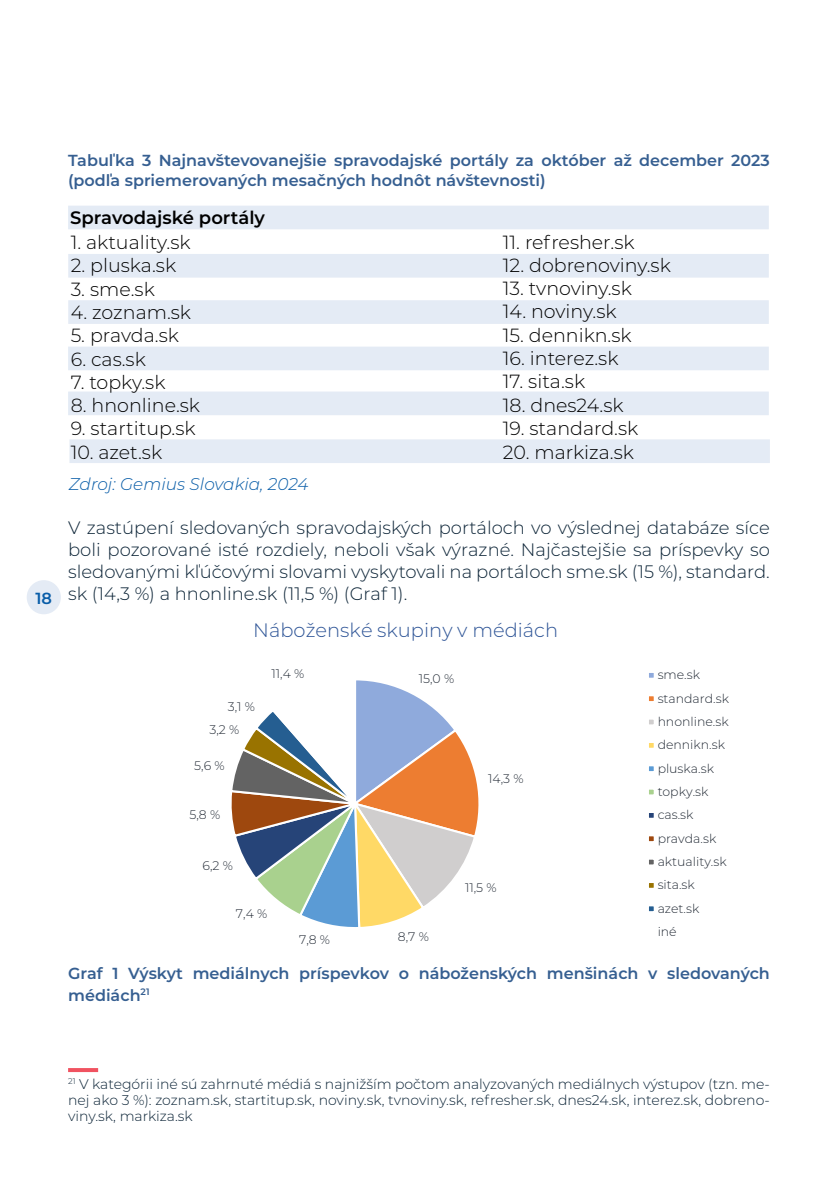
<style>
.page{position:relative;width:840px;height:1191px;background:#fff}
.page>*{position:absolute;margin:0;border:0;box-sizing:border-box;transform-origin:0 0}
.t1{font:300 19.4px "Montserrat";color:#2f5597}
.t2{font:300 19px "Montserrat";color:#000}
.t3{font:300 18px/22px "Montserrat";color:#0b2336;text-align:justify}
.t4{font:600 18px "Montserrat";color:#000}
.t5{font:italic 300 17px "Montserrat";color:#095da8}
.t6{font:600 16px/20px "Montserrat";color:#365f91}
.t7{font:600 16px "Montserrat";color:#095da8}
.footnote_text{font:300 14px/16px "Montserrat";color:#0b2336;text-align:justify}
.t8{font:300 12.4px/23.4px "Montserrat";color:#222a35}
</style>
<div class="page">
<div style="left:27px;top:580px;width:34px;height:34px;background:#e4ebf5;border-radius:50%"></div>
<div style="left:69px;top:439px;width:700px;height:24px;background:#e4ebf5"></div>
<div style="left:68px;top:206px;width:700px;height:23px;background:#e4ebf5"></div>
<div style="left:68px;top:254px;width:700px;height:24px;background:#e4ebf5"></div>
<div style="left:68px;top:300px;width:700px;height:24px;background:#e4ebf5"></div>
<div style="left:68px;top:346px;width:700px;height:24px;background:#e4ebf5;border:2px solid #e4ebf5"></div>
<div style="left:68px;top:391px;width:700px;height:24px;background:#e4ebf5;border:2px solid #e4ebf5"></div>
<hr style="left:68px;top:1068px;width:30px;height:4px;background:#f05260">
<svg style="left:231px;top:680px;width:248px;height:247px"></svg>
<div style="left:647px;top:672px;width:7px;height:6px;background:#8faadc"></div>
<div style="left:646px;top:671px;width:9px;height:9px;border:2px solid #fff"></div>
<div style="left:647px;top:695px;width:7px;height:7px;background:#ed7d31"></div>
<div style="left:646px;top:694px;width:9px;height:9px;border:2px solid #fff"></div>
<div style="left:647px;top:718px;width:7px;height:7px;background:#d0cece"></div>
<div style="left:646px;top:717px;width:9px;height:9px;border:2px solid #fff"></div>
<div style="left:647px;top:742px;width:7px;height:6px;background:#ffd966"></div>
<div style="left:646px;top:741px;width:9px;height:9px;border:2px solid #fff"></div>
<div style="left:647px;top:765px;width:7px;height:7px;background:#5b9bd5"></div>
<div style="left:646px;top:764px;width:9px;height:9px;border:2px solid #fff"></div>
<div style="left:647px;top:788px;width:7px;height:7px;background:#a9d18e"></div>
<div style="left:646px;top:787px;width:9px;height:9px;border:2px solid #fff"></div>
<div style="left:647px;top:812px;width:7px;height:6px;background:#264478"></div>
<div style="left:646px;top:811px;width:9px;height:9px;border:2px solid #fff"></div>
<div style="left:647px;top:835px;width:7px;height:7px;background:#9e480e"></div>
<div style="left:646px;top:834px;width:9px;height:9px;border:2px solid #fff"></div>
<div style="left:647px;top:858px;width:7px;height:7px;background:#636363"></div>
<div style="left:646px;top:857px;width:9px;height:9px;border:2px solid #fff"></div>
<div style="left:647px;top:882px;width:7px;height:6px;background:#997300"></div>
<div style="left:646px;top:881px;width:9px;height:9px;border:2px solid #fff"></div>
<div style="left:647px;top:905px;width:7px;height:7px;background:#255e91"></div>
<div style="left:646px;top:904px;width:9px;height:9px;border:2px solid #fff"></div>
<p class="t7" style="left:35px;top:586px;width:18px">18</p>
<p class="t6" style="left:68px;top:149px;width:703px">Tabuľka 3 Najnavštevovanejšie spravodajské portály za október až december 2023 (podľa spriemerovaných mesačných hodnôt návštevnosti)</p>
<p class="t4" style="left:70px;top:205px;width:196px">Spravodajské portály</p>
<p class="t2" style="left:71px;top:229px;width:121px">1. aktuality.sk</p>
<p class="t2" style="left:71px;top:253px;width:107px">2. pluska.sk</p>
<p class="t2" style="left:71px;top:276px;width:86px">3. sme.sk</p>
<p class="t2" style="left:71px;top:299px;width:122px">4. zoznam.sk</p>
<p class="t2" style="left:71px;top:323px;width:110px">5. pravda.sk</p>
<p class="t2" style="left:71px;top:346px;width:77px">6. cas.sk</p>
<p class="t2" style="left:71px;top:369px;width:96px">7. topky.sk</p>
<p class="t2" style="left:71px;top:392px;width:131px">8. hnonline.sk</p>
<p class="t2" style="left:71px;top:416px;width:126px">9. startitup.sk</p>
<p class="t2" style="left:71px;top:439px;width:93px">10. azet.sk</p>
<p class="t5" style="left:69px;top:472px;width:241px">Zdroj: Gemius Slovakia, 2024</p>
<p class="t2" style="left:502px;top:229px;width:133px">11. refresher.sk</p>
<p class="t2" style="left:502px;top:252px;width:169px">12. dobrenoviny.sk</p>
<p class="t2" style="left:502px;top:275px;width:130px">13. tvnoviny.sk</p>
<p class="t2" style="left:502px;top:299px;width:115px">14. noviny.sk</p>
<p class="t2" style="left:502px;top:322px;width:130px">15. dennikn.sk</p>
<p class="t2" style="left:502px;top:345px;width:117px">16. interez.sk</p>
<p class="t2" style="left:502px;top:368px;width:84px">17. sita.sk</p>
<p class="t2" style="left:502px;top:392px;width:122px">18. dnes24.sk</p>
<p class="t2" style="left:502px;top:415px;width:137px">19. standard.sk</p>
<p class="t2" style="left:502px;top:439px;width:133px">20. markiza.sk</p>
<p class="t3" style="left:68px;top:515px;width:703px">V zastúpení sledovaných spravodajských portáloch vo výslednej databáze síce boli pozorované isté rozdiely, neboli však výrazné. Najčastejšie sa príspevky so sledovanými kľúčovými slovami vyskytovali na portáloch sme.sk (15 %), standard. sk (14,3 %) a hnonline.sk (11,5 %) (Graf 1).</p>
<p class="t1" style="left:253px;top:617px;width:306px">Náboženské skupiny v médiách</p>
<p class="t8" style="left:227px;top:694px;width:29px">3,1 %</p>
<p class="t8" style="left:209px;top:718px;width:31px">3,2 %</p>
<p class="t8" style="left:194px;top:753px;width:32px">5,6 %</p>
<p class="t8" style="left:189px;top:802px;width:32px">5,8 %</p>
<p class="t8" style="left:271px;top:661px;width:34px">11,4 %</p>
<p class="t8" style="left:418px;top:667px;width:37px">15,0 %</p>
<p class="t8" style="left:488px;top:766px;width:37px">14,3 %</p>
<p class="t8" style="left:202px;top:853px;width:32px">6,2 %</p>
<p class="t8" style="left:236px;top:901px;width:33px">7,4 %</p>
<p class="t8" style="left:299px;top:928px;width:32px">7,8 %</p>
<p class="t8" style="left:397px;top:924px;width:32px">8,7 %</p>
<p class="t8" style="left:465px;top:875px;width:33px">11,5 %</p>
<p class="t8" style="left:657px;top:662px;width:73px">sme.sk standard.sk hnonline.sk dennikn.sk pluska.sk topky.sk cas.sk pravda.sk aktuality.sk sita.sk azet.sk<br>iné</p>
<p class="t6" style="left:68px;top:961px;width:702px;line-height:22px">Graf 1 Výskyt mediálnych príspevkov o náboženských menšinách v sledovaných médiách<sup>21</sup></p>
<p class="footnote_text" style="left:68px;top:1075px;width:703px"><sup>21</sup> V kategórii iné sú zahrnuté médiá s najnižším počtom analyzovaných mediálnych výstupov (tzn. me&shy;nej ako 3 %): zoznam.sk, startitup.sk, noviny.sk, tvnoviny.sk, refresher.sk, dnes24.sk, interez.sk, dobreno&shy;viny.sk, markiza.sk</p>
</div>
